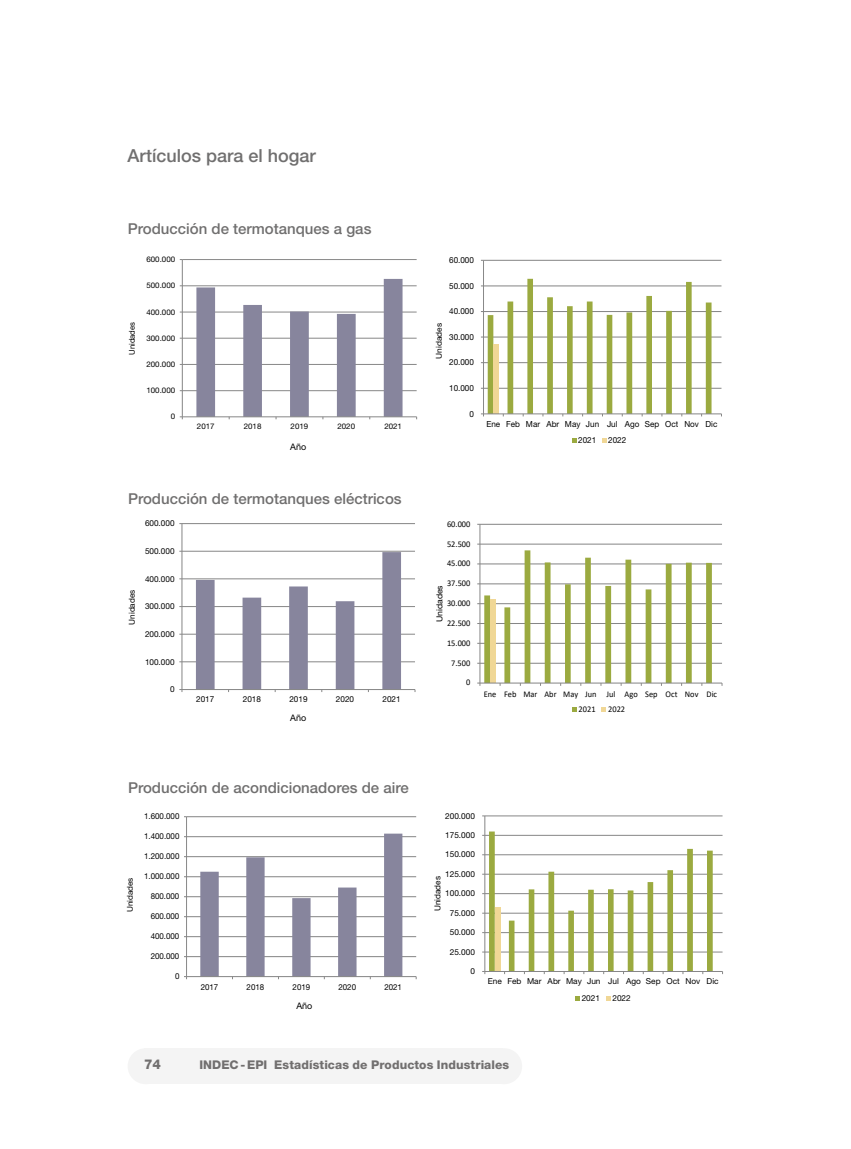
<style>
.page{position:relative;width:851px;height:1149px;background:#fff}
.page>*{position:absolute;margin:0;border:0;box-sizing:border-box;transform-origin:0 0}
.t1{font:500 18px "Helvetica Neue LT Std";color:#706f6f}
.t2{font:500 15px "Helvetica Neue LT Std";color:#706f6f}
.t3{font:800 13.5px "Helvetica Neue LT Std";color:#716f6f}
.t4{font:800 12px "Helvetica Neue LT Std";letter-spacing:.01em;color:#716f6f}
.t5{font:9px "Helvetica Neue LT Std";color:#000}
.t6{font:8.7px "Calibri";color:#000;scale:.96 1}
.t7{font:8.4px "Helvetica Neue LT Std";letter-spacing:.005em;color:#000}
.t8{font:8.4px "Helvetica Neue LT Std";letter-spacing:.005em;color:#000;scale:1.04 1}
.t9{font:8.25px "Helvetica Neue LT Std";letter-spacing:.005em;color:#000}
.t10{font:8.1px "Helvetica Neue LT Std";letter-spacing:-.005em;color:#000}
.t11{font:7.95px "Helvetica Neue LT Std";letter-spacing:-.005em;color:#000}
.t12{font:7.65px "Helvetica Neue LT Std";letter-spacing:.005em;color:#000}
</style>
<div class="page">
<div style="left:128px;top:1047px;width:36px;height:36px;background:#f4f4f4;border-radius:50%"></div>
<div style="left:486px;top:1047px;width:36px;height:36px;background:#f4f4f4;border-radius:50%"></div>
<div style="left:144px;top:1047px;width:359px;height:36px;background:#f4f4f4"></div>
<hr style="left:182px;top:390px;width:234px;height:1px;background:#868686">
<hr style="left:182px;top:364px;width:234px;height:1px;background:#868686">
<hr style="left:182px;top:338px;width:234px;height:1px;background:#868686">
<hr style="left:182px;top:311px;width:234px;height:1px;background:#868686">
<hr style="left:182px;top:285px;width:234px;height:1px;background:#868686">
<hr style="left:182px;top:259px;width:234px;height:1px;background:#868686">
<hr style="left:182px;top:259px;width:1px;height:157px;background:#868686">
<hr style="left:182px;top:416px;width:234px;height:1px;background:#868686">
<svg style="left:196px;top:279px;width:206px;height:140px"></svg>
<svg style="left:179px;top:523px;width:237px;height:169px"></svg>
<svg style="left:184px;top:816px;width:233px;height:164px"></svg>
<hr style="left:483px;top:388px;width:238px;height:1px;background:#868686">
<hr style="left:483px;top:362px;width:238px;height:1px;background:#868686">
<hr style="left:483px;top:336px;width:238px;height:1px;background:#868686">
<hr style="left:483px;top:311px;width:238px;height:1px;background:#868686">
<hr style="left:483px;top:285px;width:238px;height:1px;background:#868686">
<hr style="left:483px;top:260px;width:238px;height:1px;background:#868686">
<hr style="left:483px;top:260px;width:1px;height:154px;background:#868686">
<hr style="left:483px;top:413px;width:238px;height:1px;background:#868686">
<svg style="left:481px;top:279px;width:230px;height:137px"></svg>
<svg style="left:572px;top:438px;width:4px;height:4px"></svg>
<svg style="left:602px;top:438px;width:4px;height:4px"></svg>
<svg style="left:477px;top:523px;width:246px;height:189px"></svg>
<svg style="left:482px;top:815px;width:241px;height:186px"></svg>
<h1 class="t1" style="left:128px;top:145px;width:190px">Artículos para el hogar</h1>
<h2 class="t2" style="left:128px;top:220px;width:245px">Producción de termotanques a gas</h2>
<p class="t12" style="left:146px;top:255px;width:30px">600.000</p>
<p class="t7" style="left:449px;top:255px;width:26px">60.000</p>
<p class="t12" style="left:146px;top:281px;width:30px">500.000</p>
<p class="t7" style="left:449px;top:280px;width:26px">50.000</p>
<p class="t12" style="left:146px;top:307px;width:30px">400.000</p>
<p class="t7" style="left:449px;top:306px;width:26px">40.000</p>
<p class="t11" style="left:127px;top:355px;width:34px;rotate:-90deg">Unidades</p>
<p class="t12" style="left:146px;top:333px;width:30px">300.000</p>
<p class="t12" style="left:146px;top:359px;width:30px">200.000</p>
<p class="t10" style="left:434px;top:358px;width:37px;rotate:-90deg">Unidades</p>
<p class="t7" style="left:449px;top:331px;width:26px">30.000</p>
<p class="t7" style="left:449px;top:357px;width:26px">20.000</p>
<p class="t12" style="left:146px;top:386px;width:30px">100.000</p>
<p class="t7" style="left:449px;top:383px;width:26px">10.000</p>
<p class="t12" style="left:171px;top:412px;width:6px">0</p>
<p class="t12" style="left:197px;top:421px;width:19px">2017</p>
<p class="t12" style="left:244px;top:421px;width:19px">2018</p>
<p class="t12" style="left:290px;top:421px;width:19px">2019</p>
<p class="t12" style="left:337px;top:421px;width:19px">2020</p>
<p class="t12" style="left:384px;top:421px;width:19px">2021</p>
<p class="t7" style="left:469px;top:408px;width:6px">0</p>
<p class="t7" style="left:486px;top:419px;width:232px">Ene Feb Mar Abr May Jun Jul Ago Sep Oct Nov Dic</p>
<p class="t5" style="left:290px;top:441px;width:18px">Año</p>
<p class="t7" style="left:578px;top:434px;width:20px">2021</p>
<p class="t7" style="left:608px;top:434px;width:20px">2022</p>
<h2 class="t2" style="left:128px;top:490px;width:275px">Producción de termotanques eléctricos</h2>
<p class="t9" style="left:145px;top:518px;width:31px">600.000</p>
<p class="t6" style="left:447px;top:517px;width:26px">60.000</p>
<p class="t9" style="left:145px;top:546px;width:31px">500.000</p>
<p class="t6" style="left:447px;top:537px;width:26px">52.500</p>
<p class="t6" style="left:447px;top:557px;width:26px">45.000</p>
<p class="t9" style="left:127px;top:624px;width:36px;rotate:-90deg">Unidades</p>
<p class="t9" style="left:145px;top:573px;width:31px">400.000</p>
<p class="t9" style="left:145px;top:601px;width:31px">300.000</p>
<p class="t6" style="left:447px;top:577px;width:26px">37.500</p>
<p class="t8" style="left:434px;top:622px;width:37px;rotate:-90deg">Unidades</p>
<p class="t6" style="left:447px;top:597px;width:26px">30.000</p>
<p class="t6" style="left:447px;top:617px;width:26px">22.500</p>
<p class="t9" style="left:145px;top:628px;width:31px">200.000</p>
<p class="t6" style="left:447px;top:636px;width:26px">15.000</p>
<p class="t9" style="left:145px;top:656px;width:31px">100.000</p>
<p class="t6" style="left:451px;top:656px;width:21px">7.500</p>
<p class="t9" style="left:170px;top:684px;width:6px">0</p>
<p class="t9" style="left:196px;top:694px;width:20px">2017</p>
<p class="t9" style="left:243px;top:694px;width:20px">2018</p>
<p class="t9" style="left:289px;top:694px;width:20px">2019</p>
<p class="t9" style="left:336px;top:694px;width:20px">2020</p>
<p class="t9" style="left:382px;top:694px;width:20px">2021</p>
<p class="t6" style="left:466px;top:676px;width:6px">0</p>
<p class="t6" style="left:483px;top:687px;width:244px">Ene Feb Mar Abr May Jun Jul Ago Sep Oct Nov Dic</p>
<p class="t5" style="left:290px;top:711px;width:18px">Año</p>
<p class="t6" style="left:578px;top:703px;width:19px">2021</p>
<p class="t6" style="left:608px;top:703px;width:19px">2022</p>
<h2 class="t2" style="left:128px;top:778px;width:282px">Producción de acondicionadores de aire</h2>
<p class="t9" style="left:144px;top:811px;width:37px">1.600.000</p>
<p class="t9" style="left:445px;top:810px;width:31px">200.000</p>
<p class="t9" style="left:144px;top:831px;width:37px">1.400.000</p>
<p class="t9" style="left:445px;top:829px;width:31px">175.000</p>
<p class="t9" style="left:144px;top:851px;width:37px">1.200.000</p>
<p class="t9" style="left:445px;top:849px;width:31px">150.000</p>
<p class="t11" style="left:125px;top:911px;width:36px;rotate:-90deg">Unidades</p>
<p class="t9" style="left:144px;top:871px;width:37px">1.000.000</p>
<p class="t9" style="left:151px;top:891px;width:30px">800.000</p>
<p class="t9" style="left:151px;top:911px;width:30px">600.000</p>
<p class="t9" style="left:445px;top:868px;width:31px">125.000</p>
<p class="t9" style="left:432px;top:910px;width:36px;rotate:-90deg">Unidades</p>
<p class="t9" style="left:445px;top:888px;width:31px">100.000</p>
<p class="t9" style="left:449px;top:907px;width:27px">75.000</p>
<p class="t9" style="left:151px;top:931px;width:30px">400.000</p>
<p class="t9" style="left:449px;top:927px;width:27px">50.000</p>
<p class="t9" style="left:151px;top:951px;width:30px">200.000</p>
<p class="t9" style="left:449px;top:946px;width:27px">25.000</p>
<p class="t9" style="left:175px;top:971px;width:6px">0</p>
<p class="t9" style="left:201px;top:981px;width:19px">2017</p>
<p class="t9" style="left:246px;top:981px;width:19px">2018</p>
<p class="t9" style="left:292px;top:981px;width:19px">2019</p>
<p class="t9" style="left:338px;top:981px;width:19px">2020</p>
<p class="t9" style="left:384px;top:981px;width:19px">2021</p>
<p class="t9" style="left:470px;top:965px;width:6px">0</p>
<p class="t9" style="left:487px;top:976px;width:232px">Ene Feb Mar Abr May Jun Jul Ago Sep Oct Nov Dic</p>
<p class="t5" style="left:296px;top:999px;width:18px">Año</p>
<p class="t9" style="left:581px;top:992px;width:20px">2021</p>
<p class="t9" style="left:612px;top:992px;width:20px">2022</p>
<h3 class="t3" style="left:144px;top:1055px;width:19px">74</h3>
<h3 class="t4" style="left:199px;top:1057px;width:311px">INDEC - EPI Estadísticas de Productos Industriales</h3>
</div>
